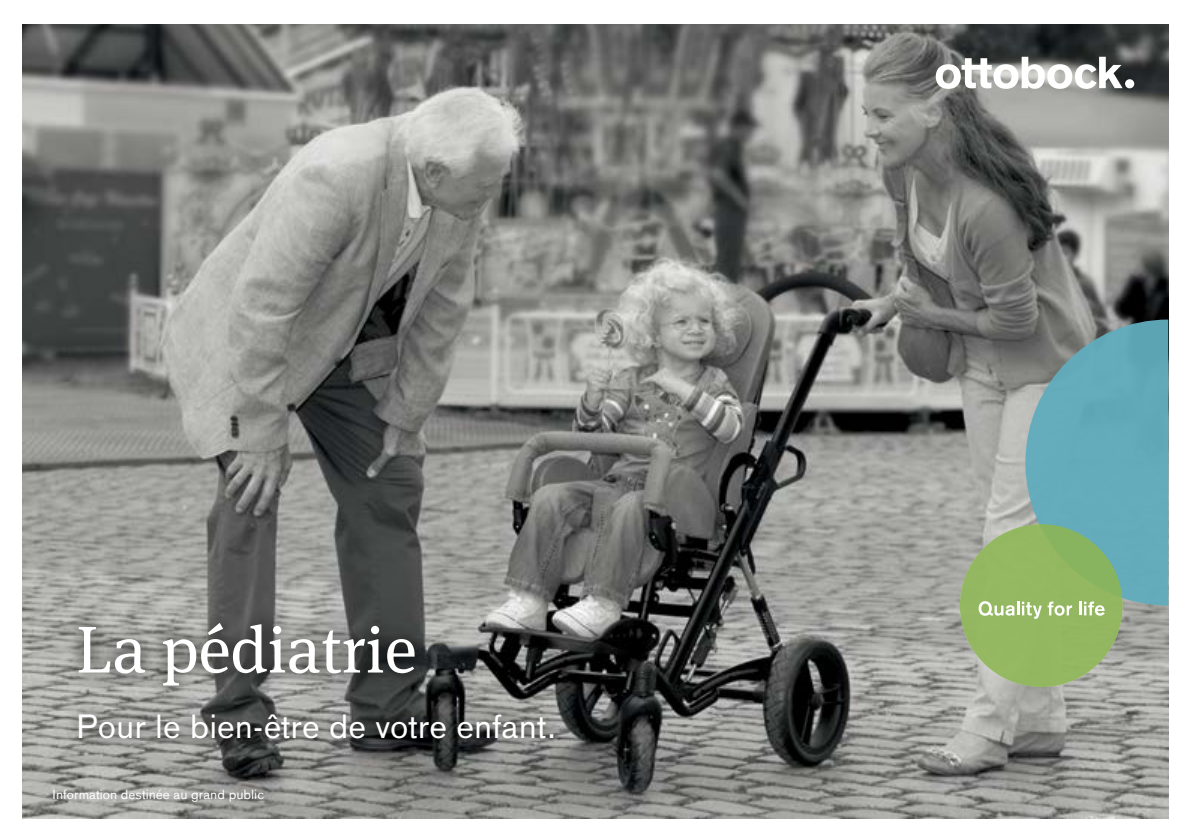
<style>
.page{position:relative;width:1191px;height:840px;background:#fff}
.page>*{position:absolute;margin:0;border:0;box-sizing:border-box;transform-origin:0 0}
.t1{font:66px "OBO Serif";color:#fff}
.t2{font:33px "OBO Sans";color:#fff}
.t3{font:13px "OBO Office Sans";color:#fff}
</style>
<div class="page">
<img style="left:23px;top:24px;width:1145px;height:794px">
<div style="left:1125px;top:79px;width:9px;height:9px;background:#fff;border-radius:50%"></div>
<svg style="left:935px;top:57px;width:187px;height:32px"></svg>
<svg style="left:1025px;top:319px;width:143px;height:286px;background:#67a4b1"></svg>
<div style="left:960px;top:524px;width:162px;height:162px;background:#94b861;border-radius:50%"></div>
<svg style="left:978px;top:601px;width:36px;height:14px"></svg>
<hr style="left:1016px;top:601px;width:3px;height:14px;background:#fff">
<svg style="left:1022px;top:601px;width:19px;height:17px"></svg>
<svg style="left:1047px;top:601px;width:25px;height:14px"></svg>
<svg style="left:1079px;top:601px;width:25px;height:14px"></svg>
<div style="left:65px;top:608px;width:502px;height:144px;background:#000;opacity:.75"></div>
<h1 class="t1" style="left:76px;top:610px;width:342px">La pédiatrie</h1>
<h2 class="t2" style="left:76px;top:706px;width:482px">Pour le bien-être de votre enfant.</h2>
<p class="t3" style="left:52px;top:786px;width:214px">Information destinée au grand public</p>
</div>
